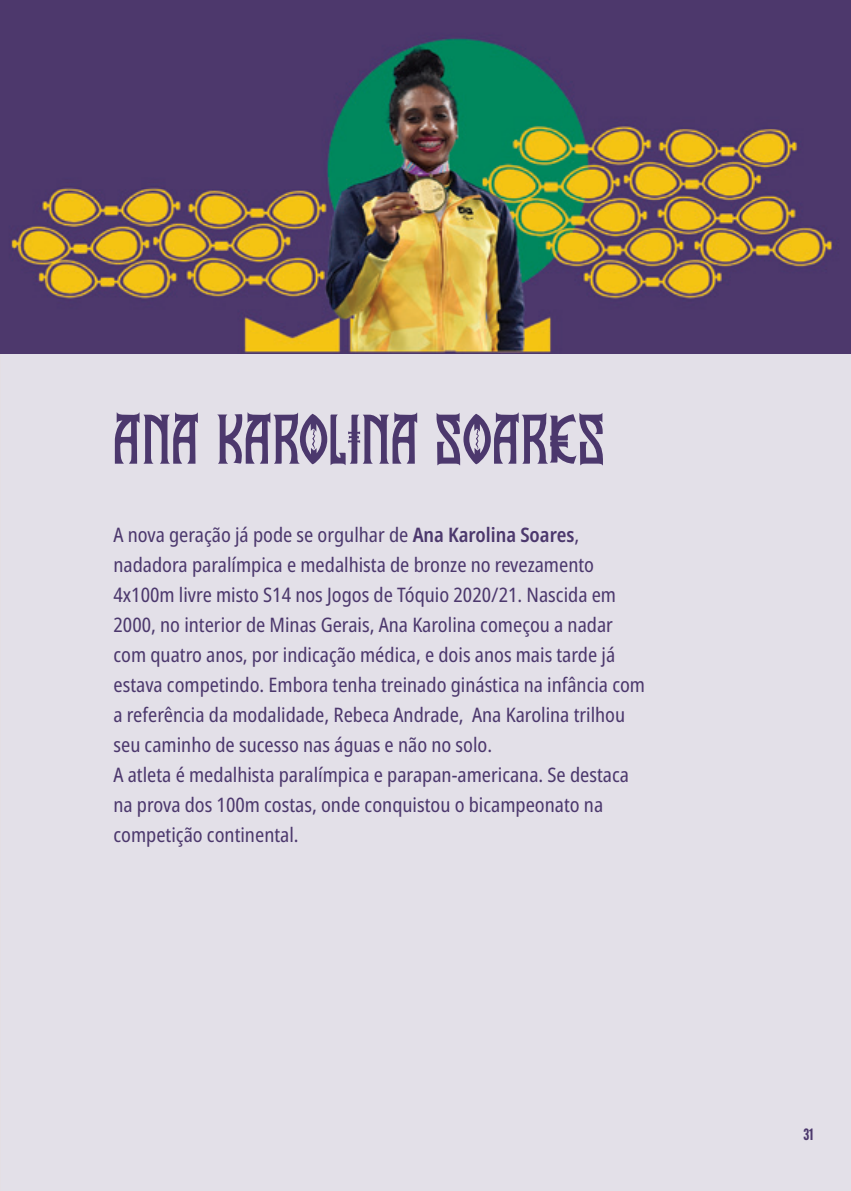
<style>
.page{position:relative;width:851px;height:1191px;background:#fff}
.page>*{position:absolute;margin:0;border:0;box-sizing:border-box;transform-origin:0 0}
.t1{font:70px "Guerreiro Ancestral";letter-spacing:.02em;color:#4c386d}
.t2{font:condensed 20px/30px "Noto Sans";color:#4c386d}
.t3{font:700 16px "Alternate Gothic Ex Cond ATF";color:#4c386d}
.s1{font-weight:600}
</style>
<div class="page">
<div style="left:0;top:337px;width:850px;height:854px;background:#e3e0e8"></div>
<img style="left:0;top:0;width:850px;height:353px">
<h1 class="t1" style="left:113px;top:398px;width:491px">ANA KAROLINA SOARES</h1>
<p class="t2" style="left:113px;top:520px;width:533px">A nova geração já pode se orgulhar de <span class="s1">Ana Karolina Soares</span>, nadadora paralímpica e medalhista de bronze no revezamento 4x100m livre misto S14 nos Jogos de Tóquio 2020/21. Nascida em 2000, no interior de Minas Gerais, Ana Karolina começou a nadar com quatro anos, por indicação médica, e dois anos mais tarde já estava competindo. Embora tenha treinado ginástica na infância com a referência da modalidade, Rebeca Andrade, Ana Karolina trilhou seu caminho de sucesso nas águas e não no solo.<br>A atleta é medalhista paralímpica e parapan-americana. Se destaca na prova dos 100m costas, onde conquistou o bicampeonato na competição continental.</p>
<p class="t3" style="left:803px;top:1124px;width:12px">31</p>
</div>
